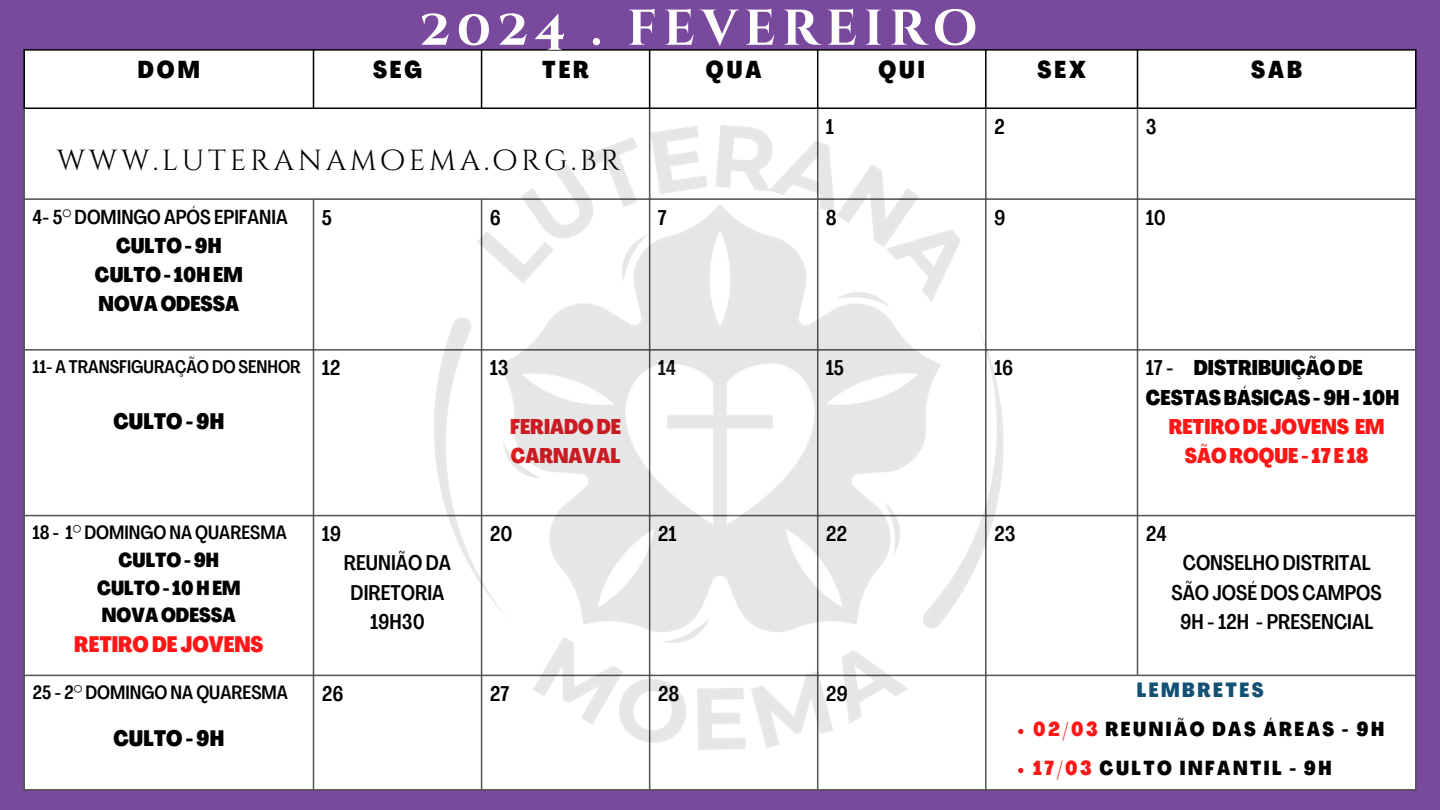
<style>
.page{position:relative;width:1440px;height:810px;background:#79499d}
.page>*{position:absolute;margin:0;border:0;box-sizing:border-box;transform-origin:0 0}
.t1{font:700 50.2px "Cinzel Decorative";letter-spacing:.125em;color:#fff}
.t2{font:29px "Cinzel Decorative";letter-spacing:.125em;color:#000}
.t3{font:800 24px "Agrandir Tight";letter-spacing:.12em;color:#000}
.t4{font:800 22px "Agrandir Tight";color:#000}
.t5{font:800 22px "Agrandir Tight";color:#ff1616}
.t6{font:500 21px/29.2px "Agrandir Tight";color:#000;text-align:center}
.t7{font:800 21px/29.2px "Agrandir Tight";color:#000}
.t8{font:800 21px "Agrandir Tight";color:#ff1616}
.t9{font:800 21px/29.2px "Agrandir Tight";color:#de1f26}
.t10{font:800 20.2px "Agrandir Tight";letter-spacing:.125em;color:#135076}
.t11{font:800 20px "Agrandir Tight";color:#000}
.t12{font:500 20px "Agrandir Tight";color:#000}
.t13{font:800 19.9px "Agrandir Tight";letter-spacing:.125em;color:#000}
.t14{font:500 19px "Agrandir Tight";color:#000}
.t15{font:500 18px "Agrandir Tight";color:#000}
.s1{font-weight:500}
.s2{color:#ff1616}
</style>
<div class="page">
<div style="left:25px;top:51px;width:1390px;height:738px;background:#fff"></div>
<hr style="left:23px;top:51px;width:2px;height:57px;background:#000">
<hr style="left:313px;top:51px;width:1px;height:57px;background:#000">
<hr style="left:481px;top:51px;width:1px;height:57px;background:#000">
<hr style="left:649px;top:51px;width:1px;height:57px;background:#000">
<hr style="left:817px;top:51px;width:1px;height:57px;background:#000">
<hr style="left:985px;top:51px;width:2px;height:57px;background:#000">
<hr style="left:1137px;top:51px;width:1px;height:57px;background:#000">
<hr style="left:1415px;top:51px;width:2px;height:57px;background:#000">
<hr style="left:23px;top:49px;width:1394px;height:2px;background:#000">
<hr style="left:23px;top:108px;width:1394px;height:1px;background:#000">
<hr style="left:23px;top:109px;width:2px;height:680px;background:#545454">
<hr style="left:313px;top:200px;width:1px;height:589px;background:#545454">
<hr style="left:481px;top:200px;width:1px;height:589px;background:#545454">
<hr style="left:649px;top:109px;width:1px;height:680px;background:#545454">
<hr style="left:817px;top:109px;width:1px;height:680px;background:#545454">
<hr style="left:985px;top:109px;width:2px;height:680px;background:#545454">
<hr style="left:1137px;top:109px;width:1px;height:566px;background:#545454">
<hr style="left:1415px;top:109px;width:2px;height:680px;background:#545454">
<hr style="left:23px;top:198px;width:1394px;height:2px;background:#545454">
<hr style="left:23px;top:349px;width:1394px;height:2px;background:#545454">
<hr style="left:23px;top:515px;width:1394px;height:1px;background:#545454">
<hr style="left:23px;top:675px;width:1394px;height:1px;background:#545454">
<hr style="left:23px;top:789px;width:1394px;height:2px;background:#545454">
<hr style="left:1137px;top:676px;width:1px;height:113px;background:#fff">
<img style="left:365px;top:93px;width:711px;height:688px">
<p class="t1" style="left:419px;top:-4px;width:559px">2024 . FEVEREIRO</p>
<h1 class="t3" style="left:138px;top:60px;width:63px">DOM</h1>
<p class="t3" style="left:373px;top:60px;width:51px">SEG</p>
<p class="t3" style="left:542px;top:60px;width:48px">TER</p>
<p class="t3" style="left:706px;top:60px;width:57px">QUA</p>
<p class="t3" style="left:879px;top:60px;width:48px">QUI</p>
<p class="t3" style="left:1038px;top:60px;width:50px">SEX</p>
<p class="t3" style="left:1251px;top:60px;width:52px">SAB</p>
<p class="t6" style="left:826px;top:114px;width:10px">1</p>
<p class="t6" style="left:994px;top:114px;width:12px">2</p>
<p class="t6" style="left:1146px;top:114px;width:12px">3</p>
<p class="t2" style="left:57px;top:142px;width:565px">WWW.LUTERANAMOEMA.ORG.BR</p>
<p class="t12" style="left:32px;top:209px;width:257px">4- 5° DOMINGO APÓS EPIFANIA</p>
<p class="t7" style="left:116px;top:233px;width:107px">CULTO-9H</p>
<p class="t7" style="left:95px;top:262px;width:149px">CULTO- 10HEM</p>
<p class="t7" style="left:99px;top:291px;width:142px">NOVAODESSA</p>
<p class="t15" style="left:32px;top:359px;width:270px">11- A TRANSFIGURAÇÃO DO SENHOR</p>
<p class="t4" style="left:114px;top:413px;width:112px">CULTO-9H</p>
<p class="t6" style="left:322px;top:205px;width:12px">5</p>
<p class="t6" style="left:490px;top:205px;width:13px">6</p>
<p class="t6" style="left:658px;top:205px;width:10px">7</p>
<p class="t6" style="left:826px;top:205px;width:12px">8</p>
<p class="t6" style="left:994px;top:205px;width:13px">9</p>
<p class="t6" style="left:1146px;top:205px;width:22px">10</p>
<p class="t6" style="left:322px;top:356px;width:20px">12</p>
<p class="t6" style="left:490px;top:356px;width:20px">13</p>
<p class="t9" style="left:510px;top:414px;width:112px">FERIADODE<br>CARNAVAL</p>
<p class="t6" style="left:658px;top:356px;width:20px">14</p>
<p class="t6" style="left:826px;top:356px;width:20px">15</p>
<p class="t6" style="left:994px;top:356px;width:21px">16</p>
<p class="t7" style="left:1146px;top:356px;width:255px"><span class="s1">17 -</span> DISTRIBUIÇÃODE<br>CESTASBÁSICAS-9H- 10H</p>
<p class="t8" style="left:1169px;top:418px;width:217px">RETIRODE JOVENS EM</p>
<p class="t8" style="left:1185px;top:447px;width:185px">SÃOROQUE - 17 E 18</p>
<p class="t14" style="left:32px;top:525px;width:256px">18 - 1° DOMINGO NA QUARESMA</p>
<p class="t11" style="left:119px;top:552px;width:102px">CULTO-9H</p>
<p class="t11" style="left:97px;top:580px;width:145px">CULTO- 10HEM</p>
<p class="t11" style="left:102px;top:607px;width:135px">NOVAODESSA</p>
<p class="t5" style="left:74px;top:635px;width:191px">RETIRODE JOVENS</p>
<p class="t14" style="left:32px;top:685px;width:257px">25 - 2° DOMINGO NA QUARESMA</p>
<p class="t4" style="left:114px;top:730px;width:112px">CULTO-9H</p>
<p class="t6" style="left:322px;top:521px;width:21px">19</p>
<p class="t6" style="left:344px;top:551px;width:109px">REUNIÃO DA<br>DIRETORIA<br>19H30</p>
<p class="t6" style="left:490px;top:521px;width:24px">20</p>
<p class="t6" style="left:658px;top:521px;width:20px">21</p>
<p class="t6" style="left:826px;top:521px;width:23px">22</p>
<p class="t6" style="left:994px;top:521px;width:23px">23</p>
<p class="t6" style="left:1146px;top:521px;width:23px">24</p>
<p class="t6" style="left:1183px;top:551px;width:189px">CONSELHO DISTRITAL</p>
<p class="t6" style="left:1172px;top:580px;width:212px">SÃO JOSÉ DOS CAMPOS</p>
<p class="t6" style="left:1180px;top:609px;width:195px">9H - 12H - PRESENCIAL</p>
<p class="t6" style="left:322px;top:681px;width:23px">26</p>
<p class="t6" style="left:490px;top:681px;width:21px">27</p>
<p class="t6" style="left:658px;top:681px;width:23px">28</p>
<p class="t6" style="left:826px;top:681px;width:24px">29</p>
<h2 class="t10" style="left:1137px;top:682px;width:128px">LEMBRETES</h2>
<h3 class="t13" style="left:1033px;top:721px;width:352px"><span class="s2">02/03</span> REUNIÃO DAS ÁREAS - 9H</h3>
<p class="t13" style="left:1033px;top:760px;width:300px"><span class="s2">17/03</span> CULTO INFANTIL - 9H</p>
</div>
